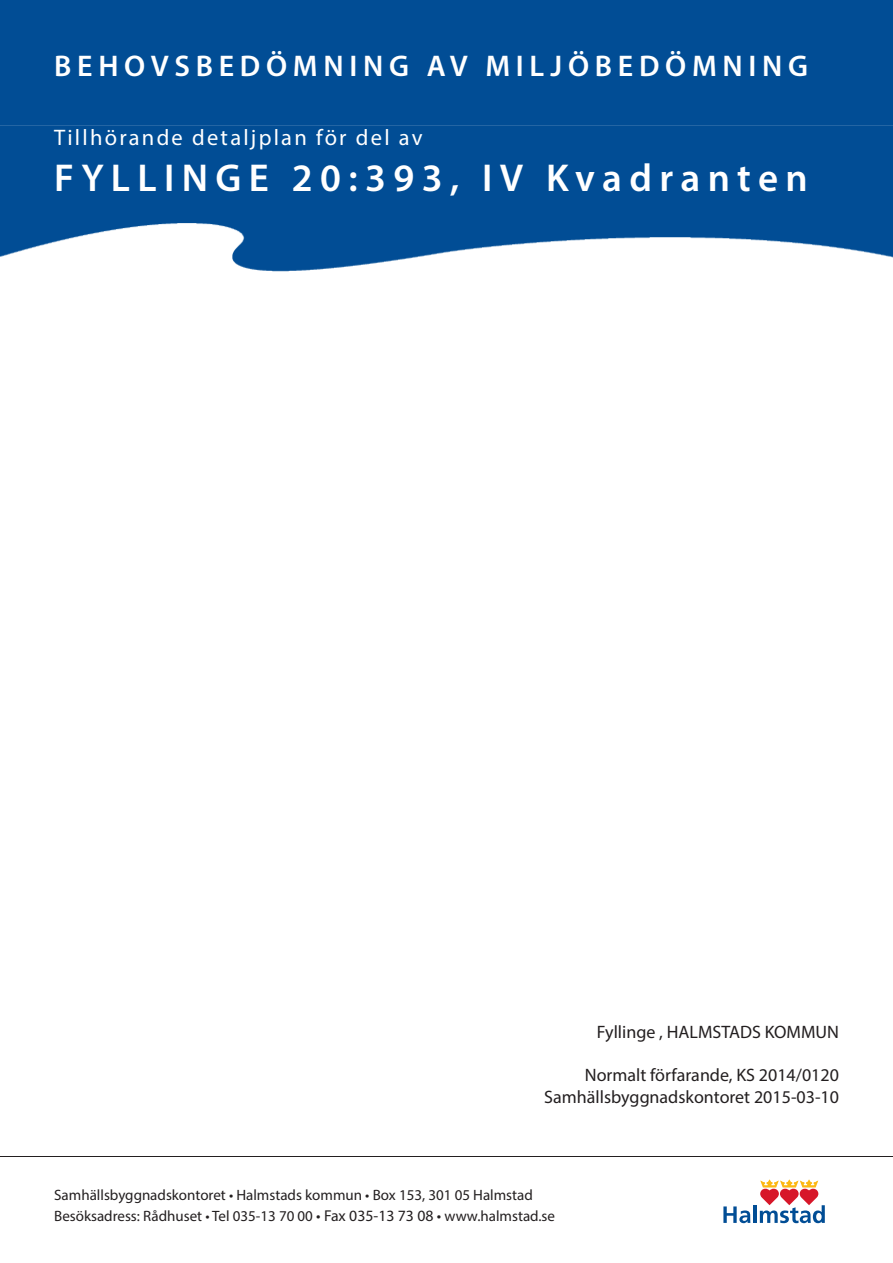
<style>
.page{position:relative;width:893px;height:1263px;background:#fff}
.page>*{position:absolute;margin:0;border:0;box-sizing:border-box;transform-origin:0 0}
.t1{font:600 39px "Myriad Pro";letter-spacing:.19em;color:#fff}
.t2{font:600 30px "Myriad Pro";letter-spacing:.19em;color:#fff}
.t3{font:22.5px "Myriad Pro";letter-spacing:.1em;color:#fff}
.t4{font:18px/21.6px "Myriad Pro";color:#231f20;text-align:right}
.t5{font:15px/21.6px "Myriad Pro";color:#231f20}
.s1{font-size:15.75px}
</style>
<div class="page">
<div style="left:0;top:0;width:893px;height:112px;background:#014d95"></div>
<img style="left:0;top:112px;width:893px;height:160px">
<hr style="left:0;top:1156px;width:893px;height:1px;background:#231f20">
<svg style="left:723px;top:1206px;width:27px;height:17px"></svg>
<hr style="left:753px;top:1205px;width:3px;height:18px;background:#014d95">
<svg style="left:760px;top:1179px;width:65px;height:44px"></svg>
<h2 class="t2" style="left:54px;top:46px;width:755px">BEHOVSBEDÖMNING AV MILJÖBEDÖMNING</h2>
<h3 class="t3" style="left:54px;top:123px;width:370px">Tillhörande detaljplan för del av</h3>
<h1 class="t1" style="left:54px;top:154px;width:755px">FYLLINGE 20:393, IV Kvadranten</h1>
<p class="t4" style="left:597px;top:1020px;width:244px">Fyllinge , HALMSTADS KOMMUN</p>
<p class="t4" style="left:544px;top:1064px;width:296px">Normalt förfarande, KS 2014/0120<br>Samhällsbyggnadskontoret 2015-03-10</p>
<p class="t5" style="left:54px;top:1184px;width:502px">Samhällsbyggnadskontoret • Halmstads kommun • Box 153, 301 05 Halmstad<br>Besöksadress: Rådhuset • Tel 035-13 70 00 <span class="s1">• Fax 035-13 73 08 •</span> www.halmstad.se</p>
</div>
